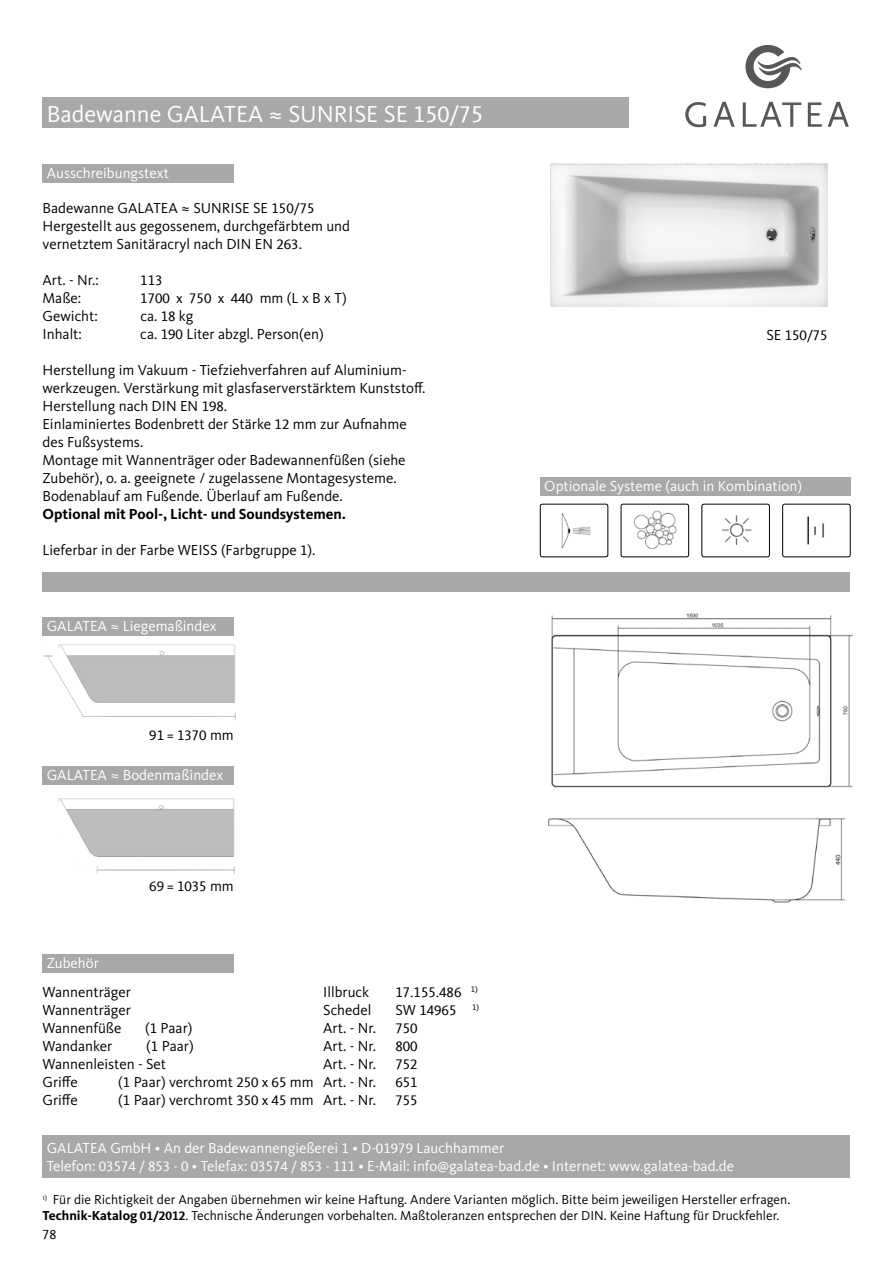
<style>
.page{position:relative;width:893px;height:1263px;background:#fff}
.page>*{position:absolute;margin:0;border:0;box-sizing:border-box;transform-origin:0 0}
.t1{font:24px "Kievit Pro";color:#fff}
.t2{font:23.25px "CDU Kievit Tab";color:#fff}
.t3{font:15px/18px "Kievit Pro";color:#000}
.t4{font:15px/18px "Kievit Pro";color:#fff}
.t5{font:700 15px "Kievit Pro";color:#000}
.t6{font:14.25px "CDU Kievit Tab";color:#000}
.t7{font:13.5px/16.2px "Kievit Pro";color:#000}
.t8{font:13.5px "CDU Kievit Tab";color:#000}
.s1{font-family:"Kievit Pro";font-size:24px}
.s2{font-family:"Kievit Pro";font-size:15px}
.s3{font-family:"CDU Kievit Tab";font-size:14.25px}
.s4{font-weight:700}
.s5{font-family:"CDU Kievit Tab";font-weight:700;font-size:12.75px}
</style>
<div class="page">
<div style="left:43px;top:98px;width:586px;height:30px;background:#a8a8a7"></div>
<svg style="left:745px;top:45px;width:57px;height:43px"></svg>
<svg style="left:685px;top:102px;width:21px;height:25px"></svg>
<svg style="left:713px;top:102px;width:22px;height:25px"></svg>
<svg style="left:743px;top:102px;width:58px;height:25px"></svg>
<svg style="left:808px;top:102px;width:14px;height:25px"></svg>
<svg style="left:828px;top:102px;width:21px;height:25px"></svg>
<img style="left:548px;top:613px;width:305px;height:290px">
<div style="left:43px;top:1135px;width:807px;height:43px;background:#a8a8a7"></div>
<img style="left:58px;top:798px;width:177px;height:76px">
<img style="left:43px;top:644px;width:193px;height:76px">
<img style="left:561px;top:512px;width:30px;height:37px">
<div style="left:540px;top:504px;width:68px;height:53px;border:1px solid #000;border-radius:2px"></div>
<img style="left:633px;top:510px;width:44px;height:40px">
<div style="left:621px;top:504px;width:68px;height:53px;border:1px solid #000;border-radius:2px"></div>
<img style="left:722px;top:515px;width:30px;height:30px">
<div style="left:702px;top:504px;width:68px;height:53px;border:1px solid #000;border-radius:2px"></div>
<img style="left:807px;top:516px;width:17px;height:29px">
<div style="left:782px;top:504px;width:68px;height:53px;border:1px solid #000;border-radius:2px"></div>
<div style="left:43px;top:618px;width:191px;height:18px;background:#a8a8a7"></div>
<div style="left:43px;top:766px;width:191px;height:18px;background:#a8a8a7"></div>
<div style="left:43px;top:954px;width:191px;height:18px;background:#a8a8a7"></div>
<div style="left:540px;top:477px;width:310px;height:18px;background:#a8a8a7"></div>
<div style="left:43px;top:165px;width:191px;height:18px;background:#a8a8a7"></div>
<div style="left:43px;top:572px;width:807px;height:19px;background:#a8a8a7"></div>
<img style="left:550px;top:164px;width:278px;height:142px">
<h1 class="t1" style="left:47px;top:99px;width:136px">Badewanne GALA</h1>
<h1 class="t1" style="left:224px;top:99px;width:90px">TEA ≈ SUNRI</h1>
<h2 class="t2" style="left:354px;top:101px;width:131px"><span class="s1">SE SE</span> 150/75</h2>
<p class="t4" style="left:47px;top:164px;width:124px">Ausschreibungstext</p>
<p class="t3" style="left:43px;top:199px;width:85px">Badewanne GALA</p>
<p class="t3" style="left:153px;top:199px;width:57px">TEA ≈ SUNRI</p>
<p class="t6" style="left:235px;top:201px;width:81px"><span class="s2">SE SE</span> 150/75</p>
<p class="t3" style="left:43px;top:217px;width:309px">Hergestellt aus gegossenem, durchgefärbtem und vernetztem Sanitäracryl nach DIN</p>
<p class="t3" style="left:255px;top:235px;width:49px">EN <span class="s3">263</span>.</p>
<p class="t3" style="left:43px;top:271px;width:58px">Art. - N r.:</p>
<p class="t6" style="left:140px;top:273px;width:24px">113</p>
<p class="t3" style="left:43px;top:289px;width:40px">Maße:</p>
<p class="t6" style="left:140px;top:291px;width:208px">1700 x 750 x 440 <span class="s2">mm (L x B x T)</span></p>
<p class="t3" style="left:43px;top:307px;width:57px">Gewicht:</p>
<p class="t3" style="left:140px;top:307px;width:55px">ca. <span class="s3">18</span> kg</p>
<p class="t3" style="left:43px;top:325px;width:41px">I nhalt:</p>
<p class="t3" style="left:140px;top:325px;width:185px">ca. <span class="s3">190</span> Liter abzgl. Person(en)</p>
<p class="t3" style="left:43px;top:361px;width:385px">Herstellung im Vakuum - Tiefziehverfahren auf Aluminium&shy;werkzeugen. Verstärkung mit glasfaserverstärktem Kunststoff.<br>Herstellung nach DIN</p>
<p class="t3" style="left:43px;top:397px;width:366px;text-indent:138px">EN <span class="s3">198</span>.<br>Einlaminiertes Bodenbrett der Stärke <span class="s3">12</span> mm zur Aufnahme des Fußsystems.<br>Montage mit Wannenträger oder Badewannenfüßen (siehe Zubehör), o. a. geeignete / zugelassene Montagesysteme.<br>Bodenablauf am Fußende. Ü berlauf am Fußende.</p>
<p class="t5" style="left:43px;top:505px;width:305px">Optional mit Pool-, Licht- und Soundsystemen.</p>
<p class="t3" style="left:43px;top:541px;width:274px">Lieferbar in der Farbe WEI SS (Farbgruppe <span class="s3">1</span>).</p>
<p class="t4" style="left:47px;top:617px;width:171px">GALATEA ≈ Liegemaßindex</p>
<p class="t6" style="left:149px;top:728px;width:86px">91 = 1370 <span class="s2">mm</span></p>
<p class="t4" style="left:47px;top:766px;width:178px">GALATEA ≈ Bodenmaßindex</p>
<p class="t4" style="left:47px;top:954px;width:54px">Zubehör</p>
<p class="t6" style="left:149px;top:878px;width:86px">69 = 1035 <span class="s2">mm</span></p>
<p class="t3" style="left:43px;top:983px;width:187px">Wannenträger I</p>
<p class="t3" style="left:327px;top:983px;width:43px">llbruck</p>
<p class="t6" style="left:395px;top:984px;width:84px">17.155.486 <sup>1)</sup></p>
<p class="t3" style="left:43px;top:1001px;width:90px">Wannenträger</p>
<p class="t3" style="left:323px;top:1001px;width:50px">Schedel</p>
<p class="t6" style="left:395px;top:1002px;width:85px"><span class="s2">SW</span> 14965 <sup>1)</sup></p>
<p class="t3" style="left:43px;top:1019px;width:80px">Wannenfüße</p>
<p class="t3" style="left:145px;top:1019px;width:49px">(<span class="s3">1</span> Paar)</p>
<p class="t3" style="left:323px;top:1019px;width:55px">Art. - N r.</p>
<p class="t6" style="left:395px;top:1020px;width:24px">750</p>
<p class="t3" style="left:43px;top:1037px;width:71px">Wandanker</p>
<p class="t3" style="left:146px;top:1037px;width:49px">(<span class="s3">1</span> Paar)</p>
<p class="t3" style="left:323px;top:1037px;width:55px">Art. - N r.</p>
<p class="t6" style="left:395px;top:1038px;width:24px">800</p>
<p class="t3" style="left:43px;top:1055px;width:125px">Wannenleisten - Set</p>
<p class="t3" style="left:323px;top:1055px;width:55px">Art. - N r.</p>
<p class="t6" style="left:395px;top:1056px;width:24px">752</p>
<p class="t3" style="left:43px;top:1073px;width:37px">Griffe</p>
<p class="t3" style="left:118px;top:1073px;width:259px">(<span class="s3">1</span> Paar) verchromt <span class="s3">250 x 65</span> mm Art. - N r.</p>
<p class="t6" style="left:395px;top:1074px;width:24px">651</p>
<p class="t3" style="left:43px;top:1091px;width:37px">Griffe</p>
<p class="t3" style="left:118px;top:1091px;width:259px">(<span class="s3">1</span> Paar) verchromt <span class="s3">350 x 45</span> mm Art. - N r.</p>
<p class="t6" style="left:395px;top:1092px;width:24px">755</p>
<p class="t6" style="left:766px;top:327px;width:63px"><span class="s2">SE</span> 150/75</p>
<p class="t4" style="left:544px;top:477px;width:259px">Optionale Systeme (auch in Kombination)</p>
<p class="t4" style="left:47px;top:1139px;width:689px">GALATEA GmbH • An der Badewannengießerei <span class="s3">1</span> • D-<span class="s3">01979</span> Lauchhammer<br>Telefon: <span class="s3">03574 / 853 - 0</span> • Telefax: <span class="s3">03574 / 853 - 111</span> • E-Mail: info@galatea-bad.de • Internet: www.galatea-bad.de</p>
<p class="t7" style="left:43px;top:1191px;width:749px"><sup>1)</sup> Für die Richtigkeit der Angaben übernehmen wir keine Haftung. Andere Varianten möglich. Bitte beim jeweiligen Hersteller erfragen.<br><span class="s4">Technik-Katalog</span> <span class="s5">01/2012</span>. Technische Änderungen vorbehalten. Maßtoleranzen entsprechen der DIN . Keine Haftung für Druckfehler.</p>
<p class="t8" style="left:43px;top:1226px;width:16px">78</p>
</div>
